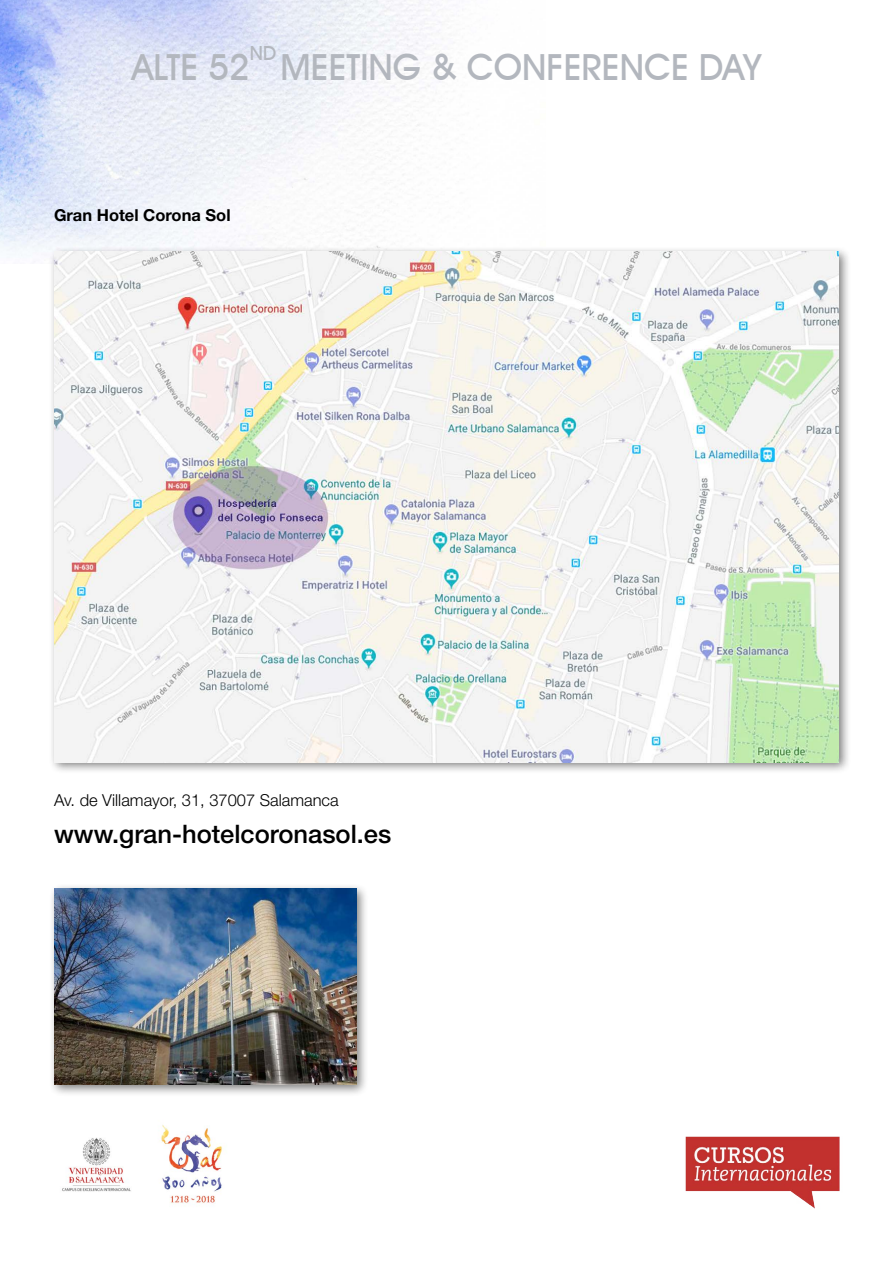
<style>
.page{position:relative;width:893px;height:1263px;background:#fff}
.page>*{position:absolute;margin:0;border:0;box-sizing:border-box;transform-origin:0 0}
.t1{font:500 36px "Avant Garde IT Cby BT";color:#b3b7be}
.t2{font:500 25.5px "Helvetica Neue LT Std";color:#000}
.t3{font:500 19.5px "Avant Garde IT Cby BT";color:#b3b7be}
.t4{font:300 16.5px "Helvetica Neue LT Std";color:#000}
.t5{font:700 16.5px "Helvetica Neue LT Std";color:#000}
</style>
<div class="page">
<img style="left:0;top:0;width:445px;height:262px">
<img style="left:62px;top:1125px;width:161px;height:78px">
<img style="left:685px;top:1136px;width:155px;height:73px">
<div style="left:49px;top:246px;width:802px;height:528px;background:#000;opacity:.5"></div>
<img style="left:55px;top:252px;width:784px;height:510px">
<div style="left:49px;top:882px;width:320px;height:214px;background:#000;opacity:.5"></div>
<img style="left:55px;top:889px;width:301px;height:195px">
<p class="t3" style="left:250px;top:41px;width:26px">ND</p>
<h1 class="t1" style="left:132px;top:45px;width:631px">ALTE 52 MEETING &amp; CONFERENCE DAY</h1>
<p class="t5" style="left:54px;top:204px;width:178px">Gran Hotel Corona Sol</p>
<p class="t4" style="left:54px;top:790px;width:286px">Av. de Villamayor, 31, 37007 Salamanca</p>
<h2 class="t2" style="left:54px;top:819px;width:339px">www.gran-hotelcoronasol.es</h2>
</div>
